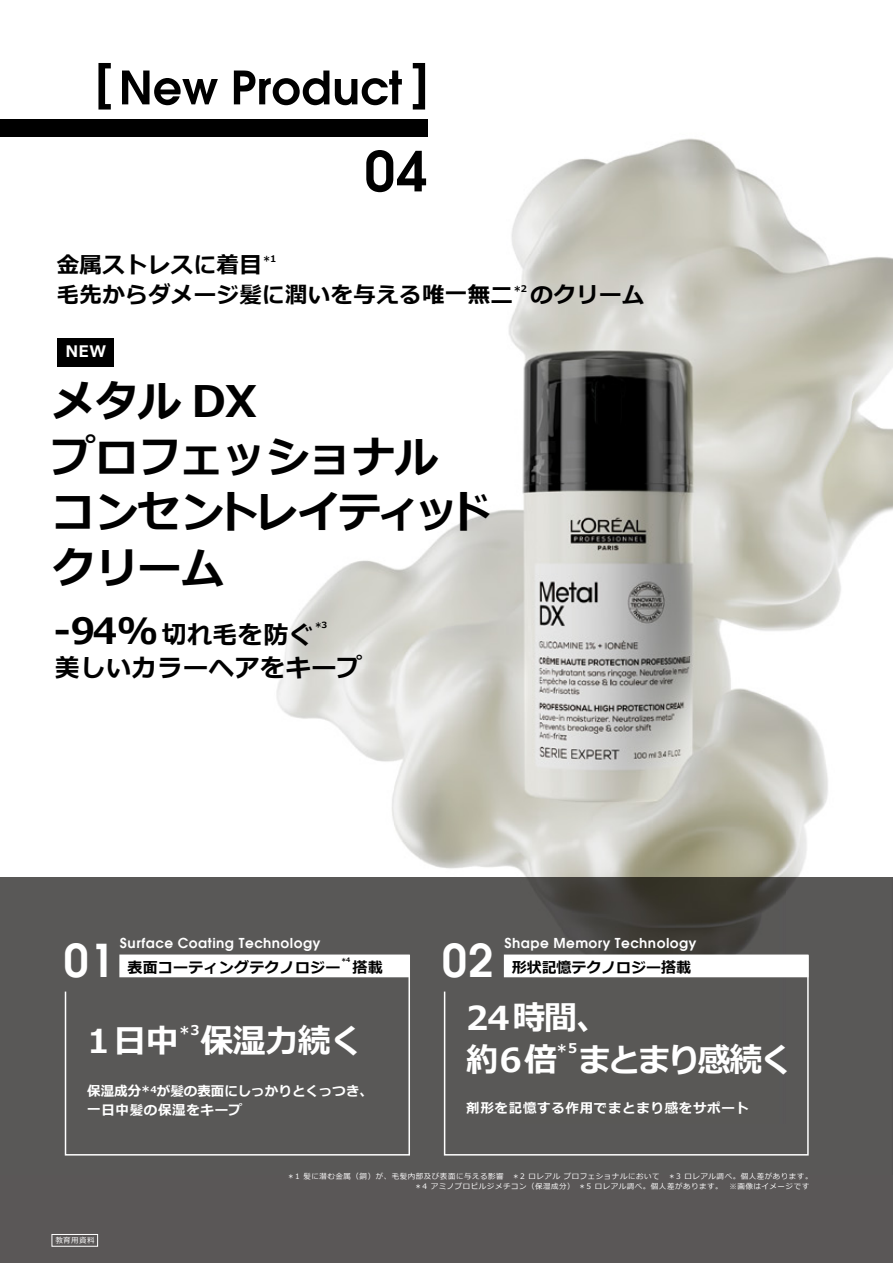
<style>
.page{position:relative;width:893px;height:1263px;background:#fff}
.page>*{position:absolute;margin:0;border:0;box-sizing:border-box;transform-origin:0 0}
.t1{font:600 60.9px "Avant Garde ITC";color:#000}
.t2{font:600 50.7px "Avant Garde ITC";color:#000}
.t3{font:600 49.5px "Avant Garde ITC";color:#fff}
.t4{font:700 43.5px/55.5px "Meiryo";letter-spacing:-.015em;color:#000}
.t5{font:700 33px/42px "Meiryo";letter-spacing:-.015em;color:#fff}
.t6{font:700 33px "Meiryo";letter-spacing:-.08em;color:#fff}
.t7{font:700 25.05px "Meiryo";letter-spacing:.025em;color:#000}
.t8{font:700 22.5px "Meiryo";letter-spacing:.015em;color:#000}
.t9{font:700 15.9px "Meiryo";color:#fff}
.t10{font:600 15px "Avant Garde ITC";letter-spacing:.03em;color:#fff}
.t11{font:700 15px "Meiryo";letter-spacing:.015em;color:#000}
.t12{font:700 15px "Meiryo";letter-spacing:-.005em;color:#000}
.t13{font:700 13.5px/19.5px "Meiryo";color:#fff}
.t14{font:700 13.5px "Meiryo";letter-spacing:.05em;color:#fff}
.t15{font:700 9.15px "Meiryo";color:#000}
.t16{font:700 8.55px "Meiryo";color:#000}
.t17{font:7.5px/10.5px "Meiryo";letter-spacing:.07em;color:#fff}
.t18{font:700 6.15px "Meiryo";color:#000}
.s1{font-family:"Arial";font-weight:700}
.s2{font-size:36.15px}
</style>
<div class="page">
<img style="left:0;top:119px;width:893px;height:758px">
<div style="left:0;top:1174px;width:893px;height:89px;background:#5a5757"></div>
<img style="left:0;top:877px;width:893px;height:297px">
<div style="left:57px;top:338px;width:57px;height:28px;background:#000"></div>
<div style="left:0;top:120px;width:427px;height:17px;background:#000"></div>
<div style="left:52px;top:1234px;width:46px;height:12px;border:1px solid #fff"></div>
<div style="left:443px;top:953px;width:366px;height:203px;background:#595856"></div>
<div style="left:504px;top:955px;width:304px;height:22px;background:#fff"></div>
<div style="left:504px;top:954px;width:304px;height:23px;border:1px solid #fff"></div>
<div style="left:64px;top:953px;width:347px;height:203px;background:#595857"></div>
<div style="left:120px;top:955px;width:289px;height:22px;background:#fff"></div>
<div style="left:119px;top:954px;width:291px;height:23px;border:1px solid #fff"></div>
<h2 class="t2" style="left:95px;top:58px;width:335px"><span class="s1">[</span>New Product <span class="s1">]</span></h2>
<h1 class="t1" style="left:365px;top:135px;width:64px">04</h1>
<h3 class="t8" style="left:57px;top:249px;width:207px">金属ストレスに着目</h3>
<p class="t15" style="left:262px;top:252px;width:16px">＊1</p>
<h3 class="t8" style="left:57px;top:279px;width:458px">毛先からダメージ髪に潤いを与える唯一無二</h3>
<p class="t15" style="left:513px;top:282px;width:16px">＊2</p>
<h3 class="t8" style="left:530px;top:279px;width:115px">のクリーム</h3>
<h3 class="t9" style="left:65px;top:341px;width:42px">NEW</h3>
<h3 class="t4" style="left:52px;top:376px;width:441px">メタル DX<br>プロフェッショナルコンセントレイティッドクリーム</h3>
<h3 class="t7" style="left:54px;top:617px;width:262px"><span class="s2">-94%</span>切れ毛を防ぐ</h3>
<p class="t16" style="left:314px;top:619px;width:15px">＊3</p>
<h3 class="t7" style="left:55px;top:651px;width:309px">美しいカラーヘアをキープ</h3>
<h3 class="t3" style="left:64px;top:931px;width:52px">01</h3>
<h3 class="t10" style="left:120px;top:934px;width:202px">Surface Coating Technology</h3>
<h3 class="t10" style="left:504px;top:934px;width:193px">Shape Memory Technology</h3>
<h3 class="t3" style="left:442px;top:931px;width:52px">02</h3>
<h3 class="t11" style="left:128px;top:956px;width:214px">表面コーティングテクノロジー</h3>
<p class="t18" style="left:341px;top:955px;width:11px">＊4</p>
<h3 class="t11" style="left:352px;top:956px;width:32px">搭載</h3>
<h3 class="t12" style="left:512px;top:956px;width:181px">形状記憶テクノロジー搭載</h3>
<h3 class="t5" style="left:87px;top:1022px;width:93px">1日中</h3>
<h3 class="t14" style="left:178px;top:1020px;width:24px">＊3</h3>
<h3 class="t5" style="left:200px;top:1022px;width:165px">保湿力続く</h3>
<h3 class="t13" style="left:87px;top:1081px;width:287px">保湿成分*<sup>4</sup>が髪の表面にしっかりとくっつき、一日中髪の保湿をキープ</h3>
<h3 class="t5" style="left:466px;top:999px;width:144px">24時間、約6倍</h3>
<h3 class="t14" style="left:555px;top:1039px;width:24px">＊5</h3>
<h3 class="t6" style="left:578px;top:1037px;width:217px">まとまり感続く</h3>
<h3 class="t14" style="left:466px;top:1099px;width:284px">剤形を記憶する作用でまとまり感をサポート</h3>
<p class="t17" style="left:55px;top:1236px;width:41px">教育用資料</p>
<p class="t17" style="left:414px;top:1171px;width:400px;text-indent:-127px">＊1 髪に潜む金属（銅）が、毛髪内部及び表面に与える影響　＊2 ロレアル プロフェショナルにおいて　＊3 ロレアル調べ。個人差があります。＊4 アミノプロピルジメチコン（保湿成分） ＊5 ロレアル調べ。個人差があります。 ※画像はイメージです</p>
</div>
